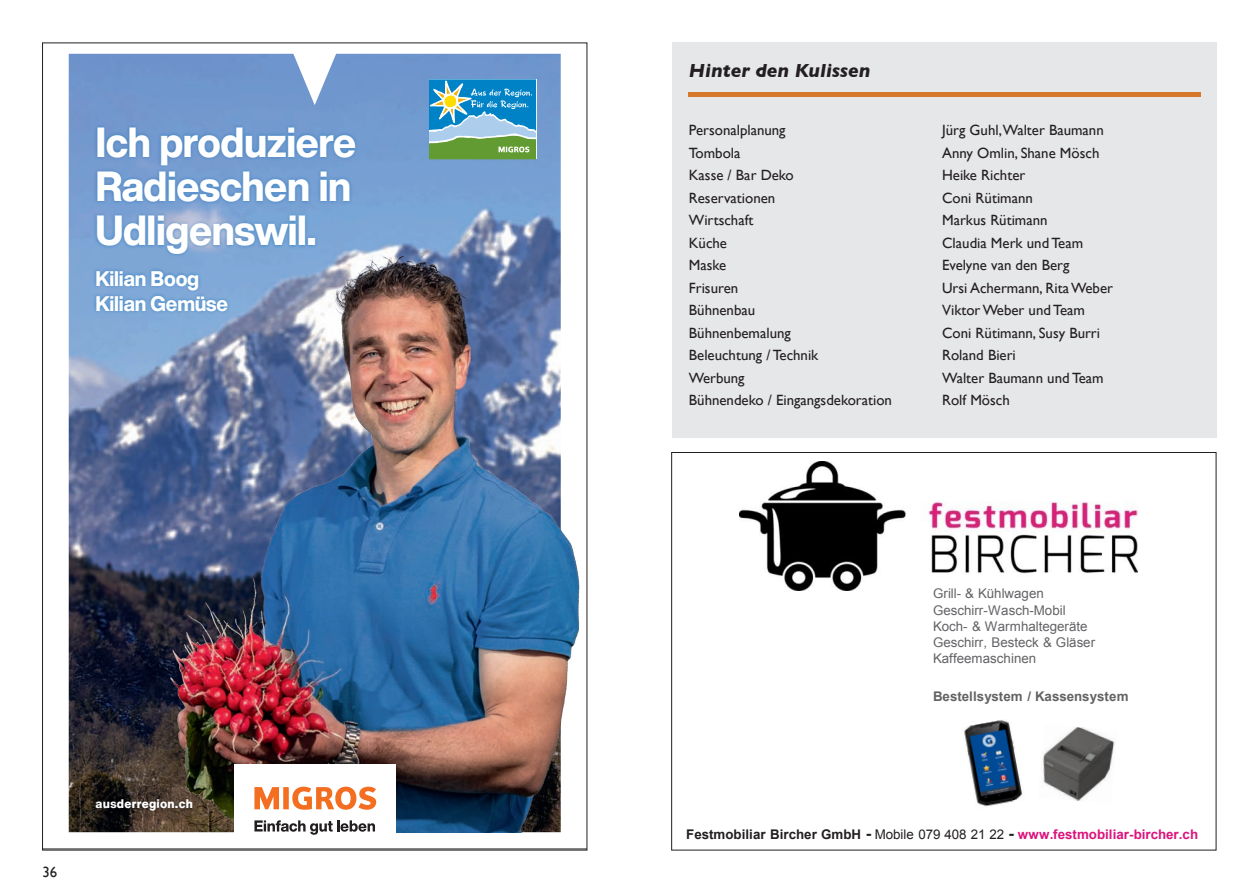
<style>
.page{position:relative;width:1259px;height:893px;background:#fff}
.page>*{position:absolute;margin:0;border:0;box-sizing:border-box;transform-origin:0 0}
.t1{font:800 40.95px/44px "Helvetica Now Display";letter-spacing:-.01em;color:#fff}
.t2{font:800 20.55px/24.9px "Helvetica Now Display";letter-spacing:-.01em;color:#fff}
.t3{font:italic 700 19.35px "Gill Sans";color:#231f20}
.t4{font:14.85px "Gill Sans";color:#231f20}
.t5{font:13.35px/16px "Arial";color:#636366}
.t6{font:700 13.35px "Arial";color:#db137c}
.t7{font:700 13.35px "Arial";color:#636366}
.t8{font:800 12.15px "Helvetica Now Text";letter-spacing:.015em;color:#fff}
.s1{color:#231f20}
.s2{font-size:16.5px;color:#231f20}
.s3{font-weight:400;color:#231f20}
</style>
<div class="page">
<div style="left:672px;top:43px;width:544px;height:395px;background:#e6e7e9"></div>
<div style="left:688px;top:92px;width:512px;height:5px;background:#d67729"></div>
<img style="left:739px;top:461px;width:398px;height:129px">
<img style="left:964px;top:719px;width:59px;height:88px">
<img style="left:1042px;top:727px;width:73px;height:74px">
<img style="left:68px;top:53px;width:512px;height:782px">
<p class="t1" style="left:95px;top:121px;width:262px">Ich produziere<br>Radieschen in<br>Udligenswil.</p>
<p class="t2" style="left:95px;top:266px;width:134px">Kilian Boog<br>Kilian Gemüse</p>
<p class="t4" style="left:43px;top:863px;width:16px">36</p>
<p class="t8" style="left:96px;top:795px;width:99px">ausderregion.ch</p>
<p class="t3" style="left:689px;top:59px;width:183px">Hinter den Kulissen</p>
<p class="t4" style="left:689px;top:121px;width:98px">Personalplanung</p>
<p class="t4" style="left:942px;top:121px;width:163px">Jürg Guhl,Walter Baumann</p>
<p class="t4" style="left:689px;top:144px;width:53px">Tombola</p>
<p class="t4" style="left:942px;top:144px;width:159px">Anny Omlin, Shane Mösch</p>
<p class="t4" style="left:689px;top:166px;width:106px">Kasse / Bar Deko</p>
<p class="t4" style="left:942px;top:166px;width:85px">Heike Richter</p>
<p class="t4" style="left:689px;top:189px;width:88px">Reservationen</p>
<p class="t4" style="left:942px;top:189px;width:92px">Coni Rütimann</p>
<p class="t4" style="left:689px;top:211px;width:66px">Wirtschaft</p>
<p class="t4" style="left:942px;top:211px;width:107px">Markus Rütimann</p>
<p class="t4" style="left:689px;top:234px;width:40px">Küche</p>
<p class="t4" style="left:942px;top:234px;width:143px">Claudia Merk und Team</p>
<p class="t4" style="left:689px;top:256px;width:39px">Maske</p>
<p class="t4" style="left:942px;top:256px;width:129px">Evelyne van den Berg</p>
<p class="t4" style="left:689px;top:279px;width:51px">Frisuren</p>
<p class="t4" style="left:942px;top:279px;width:172px">Ursi Achermann, Rita Weber</p>
<p class="t4" style="left:689px;top:301px;width:68px">Bühnenbau</p>
<p class="t4" style="left:942px;top:301px;width:144px">Viktor Weber und Team</p>
<p class="t4" style="left:689px;top:324px;width:103px">Bühnenbemalung</p>
<p class="t4" style="left:942px;top:324px;width:159px">Coni Rütimann, Susy Burri</p>
<p class="t4" style="left:689px;top:346px;width:131px">Beleuchtung / Technik</p>
<p class="t4" style="left:942px;top:346px;width:75px">Roland Bieri</p>
<p class="t4" style="left:689px;top:369px;width:57px">Werbung</p>
<p class="t4" style="left:942px;top:369px;width:163px">Walter Baumann und Team</p>
<p class="t4" style="left:689px;top:391px;width:205px">Bühnendeko / Eingangsdekoration</p>
<p class="t4" style="left:942px;top:391px;width:69px">Rolf Mösch</p>
<p class="t5" style="left:933px;top:586px;width:163px">Grill- &amp; Kühlwagen<br>Geschirr-Wasch-Mobil<br>Koch- &amp; Warmhaltegeräte<br>Geschirr, Besteck &amp; Gläser<br>Kaffeemaschinen</p>
<p class="t7" style="left:933px;top:687px;width:197px">Bestellsystem / Kassensystem</p>
<p class="t6" style="left:686px;top:826px;width:513px"><span class="s1">Festmobiliar Bircher GmbH</span> <span class="s2">-</span> <span class="s3">Mobile 079 408 21 22</span> <span class="s2">-</span> www.festmobiliar-bircher.ch</p>
</div>
